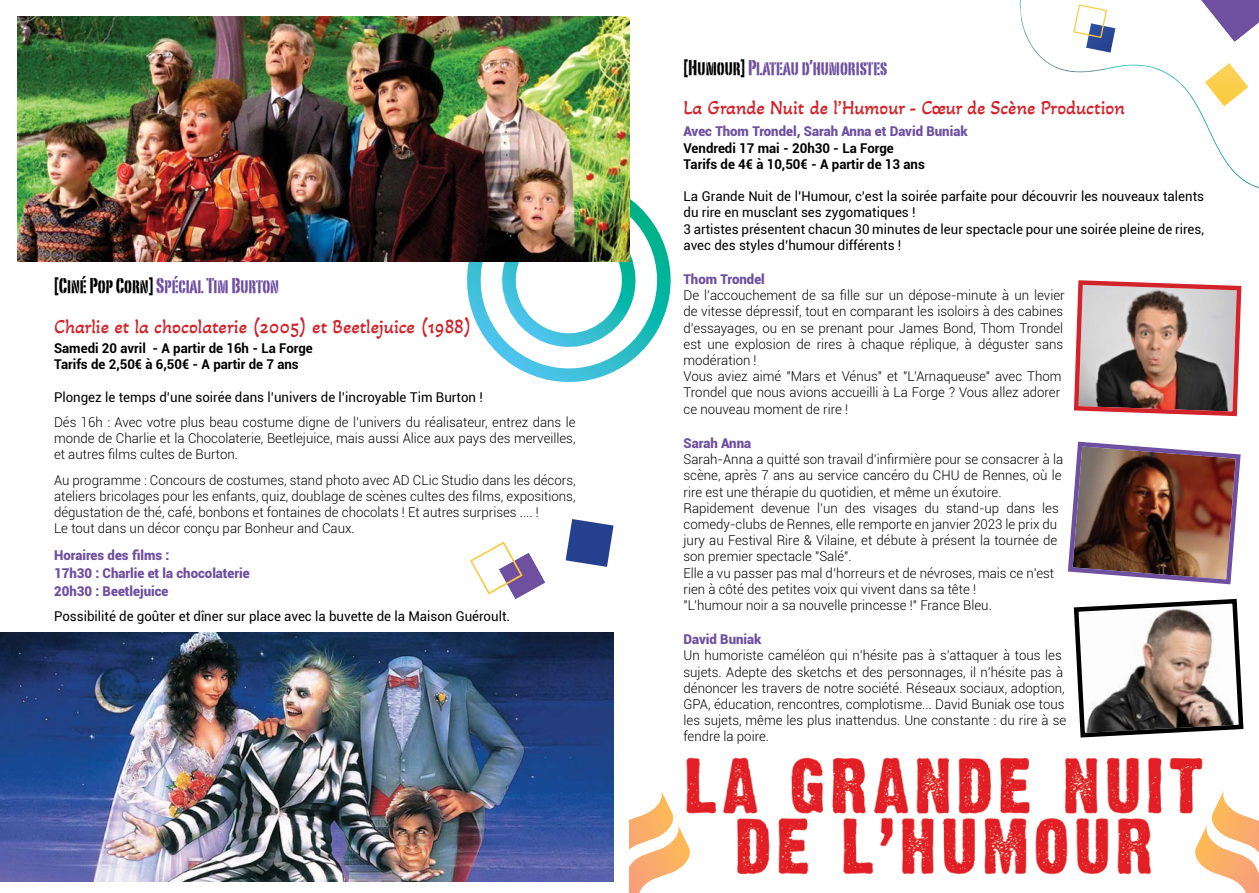
<style>
.page{position:relative;width:1259px;height:893px;background:#fff}
.page>*{position:absolute;margin:0;border:0;box-sizing:border-box;transform-origin:0 0}
.Theme_entre_crochet{font:21px "Portago ITCTT";color:#6e4fa0}
.Titre_de_spectacle{font:20.4px "Akaya Kanadaka";color:#d2232a;scale:.95 1}
.Texte_courant{font:300 13.5px/16.2px "Roboto";color:#000;text-align:justify}
.Texte_courant-2{font:13.5px/16.2px "Roboto";color:#000}
.Texte_courant-3{font:900 13.5px "Roboto";color:#6e4fa0}
.Ligne_date___heure{font:700 13.5px "Roboto";color:#000}
.s1{color:#000}
</style>
<div class="page">
<svg style="left:461px;top:178px;width:210px;height:204px"></svg>
<img style="left:17px;top:17px;width:612px;height:244px">
<svg style="left:1073px;top:598px;width:171px;height:140px"></svg>
<img style="left:1067px;top:441px;width:174px;height:144px">
<img style="left:1073px;top:280px;width:169px;height:137px">
<img style="left:686px;top:757px;width:517px;height:118px">
<svg style="left:1192px;top:782px;width:67px;height:111px"></svg>
<svg style="left:479px;top:782px;width:213px;height:111px"></svg>
<div style="left:480px;top:795px;width:149px;height:98px;background:#fff"></div>
<img style="left:0;top:632px;width:613px;height:249px">
<svg style="left:565px;top:519px;width:48px;height:48px"></svg>
<svg style="left:470px;top:541px;width:75px;height:58px"></svg>
<img style="left:1244px;top:181px;width:15px;height:7px">
<img style="left:1232px;top:169px;width:13px;height:12px">
<img style="left:1219px;top:149px;width:13px;height:21px">
<img style="left:1202px;top:115px;width:17px;height:36px">
<img style="left:1187px;top:90px;width:15px;height:26px">
<img style="left:1172px;top:76px;width:15px;height:15px">
<img style="left:1158px;top:69px;width:14px;height:8px">
<img style="left:1115px;top:65px;width:43px;height:5px">
<svg style="left:1205px;top:63px;width:43px;height:43px"></svg>
<svg style="left:1019px;top:0;width:96px;height:73px"></svg>
<svg style="left:1201px;top:0;width:58px;height:42px"></svg>
<p class="Theme_entre_crochet" style="left:54px;top:273px;width:227px"><span class="s1">[Ciné Pop Corn]</span> Spécial Tim Burton</p>
<p class="Titre_de_spectacle" style="left:54px;top:314px;width:441px">Charlie et la chocolaterie (2005) et Beetlejuice (1988)</p>
<p class="Ligne_date___heure" style="left:54px;top:339px;width:260px">Samedi 20 avril - A partir de 16h - La Forge</p>
<p class="Ligne_date___heure" style="left:54px;top:355px;width:246px">Tarifs de 2,50€ à 6,50€ - A partir de 7 ans</p>
<p class="Texte_courant-2" style="left:54px;top:388px;width:430px">Plongez le temps d’une soirée dans l’univers de l’incroyable Tim Burton !</p>
<p class="Texte_courant" style="left:54px;top:414px;width:523px">Dés 16h : Avec votre plus beau costume digne de l’univers du réalisateur, entrez dans le monde de Charlie et la Chocolaterie, Beetlejuice, mais aussi Alice aux pays des merveilles, et autres films cultes de Burton.</p>
<p class="Texte_courant" style="left:54px;top:471px;width:523px">Au programme : Concours de costumes, stand photo avec AD CLic Studio dans les décors, ateliers bricolages pour les enfants, quiz, doublage de scènes cultes des films, expositions, dégustation de thé, café, bonbons et fontaines de chocolats ! Et autres surprises .... !</p>
<p class="Texte_courant" style="left:54px;top:520px;width:302px">Le tout dans un décor conçu par Bonheur and Caux.</p>
<p class="Texte_courant-3" style="left:54px;top:546px;width:117px">Horaires des films :</p>
<p class="Texte_courant-3" style="left:54px;top:564px;width:197px">17h30 : Charlie et la chocolaterie</p>
<p class="Texte_courant-3" style="left:54px;top:582px;width:116px">20h30 : Beetlejuice</p>
<p class="Texte_courant-2" style="left:54px;top:608px;width:457px">Possibilité de goûter et dîner sur place avec la buvette de la Maison Guéroult.</p>
<p class="Theme_entre_crochet" style="left:683px;top:54px;width:205px"><span class="s1">[Humour]</span> Plateau d’humoristes</p>
<p class="Titre_de_spectacle" style="left:683px;top:95px;width:466px">La Grande Nuit de l’Humour - Cœur de Scène Production</p>
<p class="Texte_courant-3" style="left:683px;top:122px;width:285px">Avec Thom Trondel, Sarah Anna et David Buniak</p>
<p class="Ligne_date___heure" style="left:683px;top:138px;width:212px">Vendredi 17 mai - 20h30 - La Forge</p>
<p class="Ligne_date___heure" style="left:683px;top:155px;width:243px">Tarifs de 4€ à 10,50€ - A partir de 13 ans</p>
<p class="Texte_courant-2" style="left:683px;top:188px;width:522px">La Grande Nuit de l’Humour, c’est la soirée parfaite pour découvrir les nouveaux talents du rire en musclant ses zygomatiques !</p>
<p class="Texte_courant-2" style="left:683px;top:220px;width:522px">3 artistes présentent chacun 30 minutes de leur spectacle pour une soirée pleine de rires, avec des styles d’humour différents !</p>
<p class="Texte_courant-3" style="left:683px;top:270px;width:83px">Thom Trondel</p>
<p class="Texte_courant" style="left:683px;top:287px;width:383px">De l’accouchement de sa fille sur un dépose-minute à un levier de vitesse dépressif, tout en comparant les isoloirs à des cabines d’essayages, ou en se prenant pour James Bond, Thom Trondel est une explosion de rires à chaque réplique, à déguster sans modération !</p>
<p class="Texte_courant" style="left:683px;top:368px;width:380px">Vous aviez aimé "Mars et Vénus" et "L’Arnaqueuse" avec Thom Trondel que nous avions accueilli à La Forge ? Vous allez adorer ce nouveau moment de rire !</p>
<p class="Texte_courant-3" style="left:683px;top:433px;width:69px">Sarah Anna</p>
<p class="Texte_courant" style="left:683px;top:451px;width:381px">Sarah-Anna a quitté son travail d’infirmière pour se consacrer à la scène, après 7 ans au service cancéro du CHU de Rennes, où le rire est une thérapie du quotidien, et même un éxutoire.</p>
<p class="Texte_courant" style="left:683px;top:499px;width:377px">Rapidement devenue l’un des visages du stand-up dans les comedy-clubs de Rennes, elle remporte en janvier 2023 le prix du jury au Festival Rire &amp; Vilaine, et débute à présent la tournée de son premier spectacle "Salé".</p>
<p class="Texte_courant" style="left:683px;top:564px;width:372px">Elle a vu passer pas mal d’horreurs et de névroses, mais ce n’est rien à côté des petites voix qui vivent dans sa tête !</p>
<p class="Texte_courant" style="left:683px;top:597px;width:310px">"L’humour noir a sa nouvelle princesse !" France Bleu.</p>
<p class="Texte_courant-3" style="left:683px;top:630px;width:79px">David Buniak</p>
<p class="Texte_courant" style="left:683px;top:647px;width:384px;text-align:left">Un humoriste caméléon qui n’hésite pas à s’attaquer à tous les sujets. Adepte des sketchs et des personnages, il n’hésite pas à dénoncer les travers de notre société. Réseaux sociaux, adoption, GPA, éducation, rencontres, complotisme... David Buniak ose tous les sujets, même les plus inattendus. Une constante : du rire à se fendre la poire.</p>
</div>
